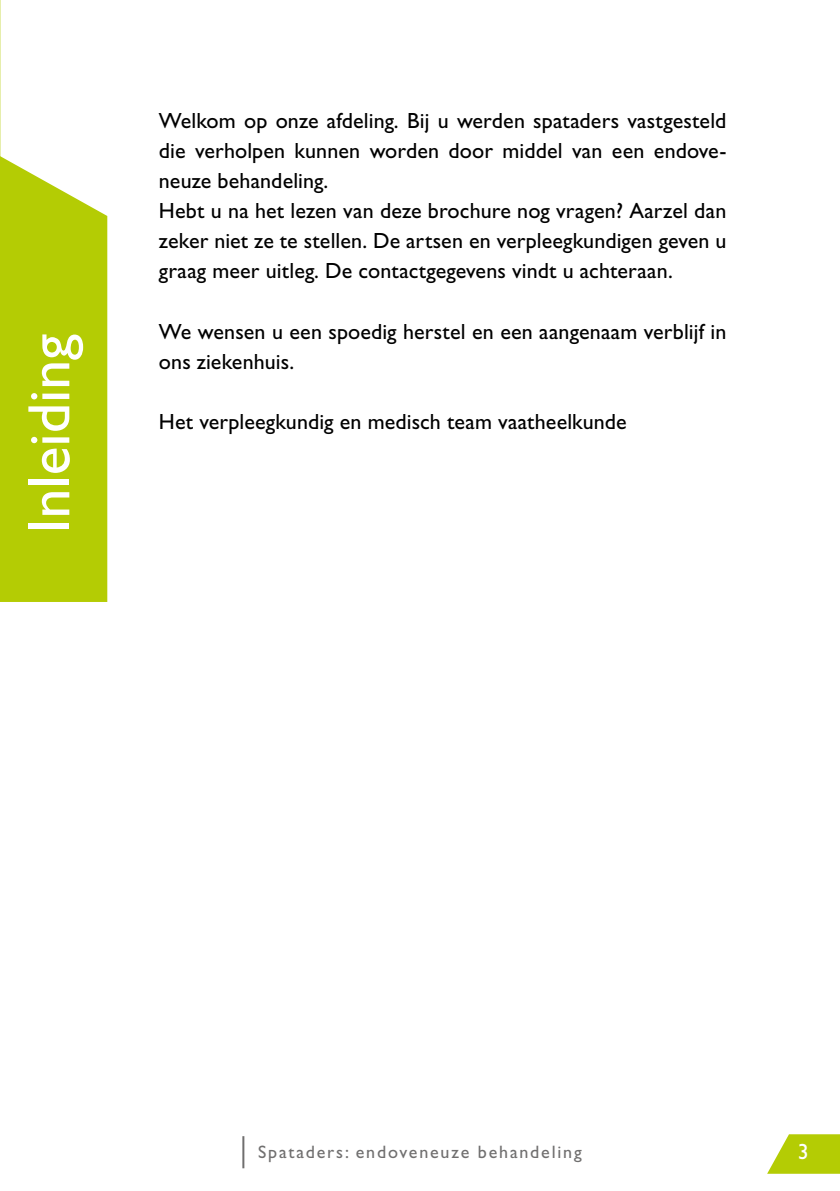
<style>
.page{position:relative;width:840px;height:1191px;background:#fff}
.page>*{position:absolute;margin:0;border:0;box-sizing:border-box;transform-origin:0 0}
.t1{font:60px "Gill Sans Std";color:#fff}
.t2{font:22px/30px "Gill Sans Std";letter-spacing:.005em;color:#000;text-align:justify}
.t3{font:22px "Gill Sans Std";color:#fff}
.t4{font:18px "Gill Sans Std";letter-spacing:.1em;color:#706f6f}
</style>
<div class="page">
<hr style="left:242px;top:1136px;width:2px;height:32px;background:#706f6f">
<svg style="left:767px;top:1134px;width:72px;height:39px"></svg>
<svg style="left:0;top:0;width:1px;height:156px"></svg>
<div style="left:0;top:156px;width:107px;height:446px;background:#b4cc04"></div>
<p class="t1" style="left:15px;top:533px;width:201px;rotate:-90deg">Inleiding</p>
<p class="t2" style="left:159px;top:106px;width:568px">Welkom op onze afdeling. Bij u werden spataders vastgesteld die verholpen kunnen worden door middel van een endove&shy;neuze behandeling.</p>
<p class="t2" style="left:159px;top:196px;width:568px">Hebt u na het lezen van deze brochure nog vragen? Aarzel dan zeker niet ze te stellen. De artsen en verpleegkundigen geven u graag meer uitleg. De contactgegevens vindt u achteraan.</p>
<p class="t2" style="left:159px;top:316px;width:568px">We wensen u een spoedig herstel en een aangenaam verblijf in ons ziekenhuis.</p>
<p class="t2" style="left:159px;top:406px;width:469px">Het verpleegkundig en medisch team vaatheelkunde</p>
<p class="t4" style="left:258px;top:1141px;width:325px">Spataders: endoveneuze behandeling</p>
<p class="t3" style="left:797px;top:1138px;width:12px">3</p>
</div>
